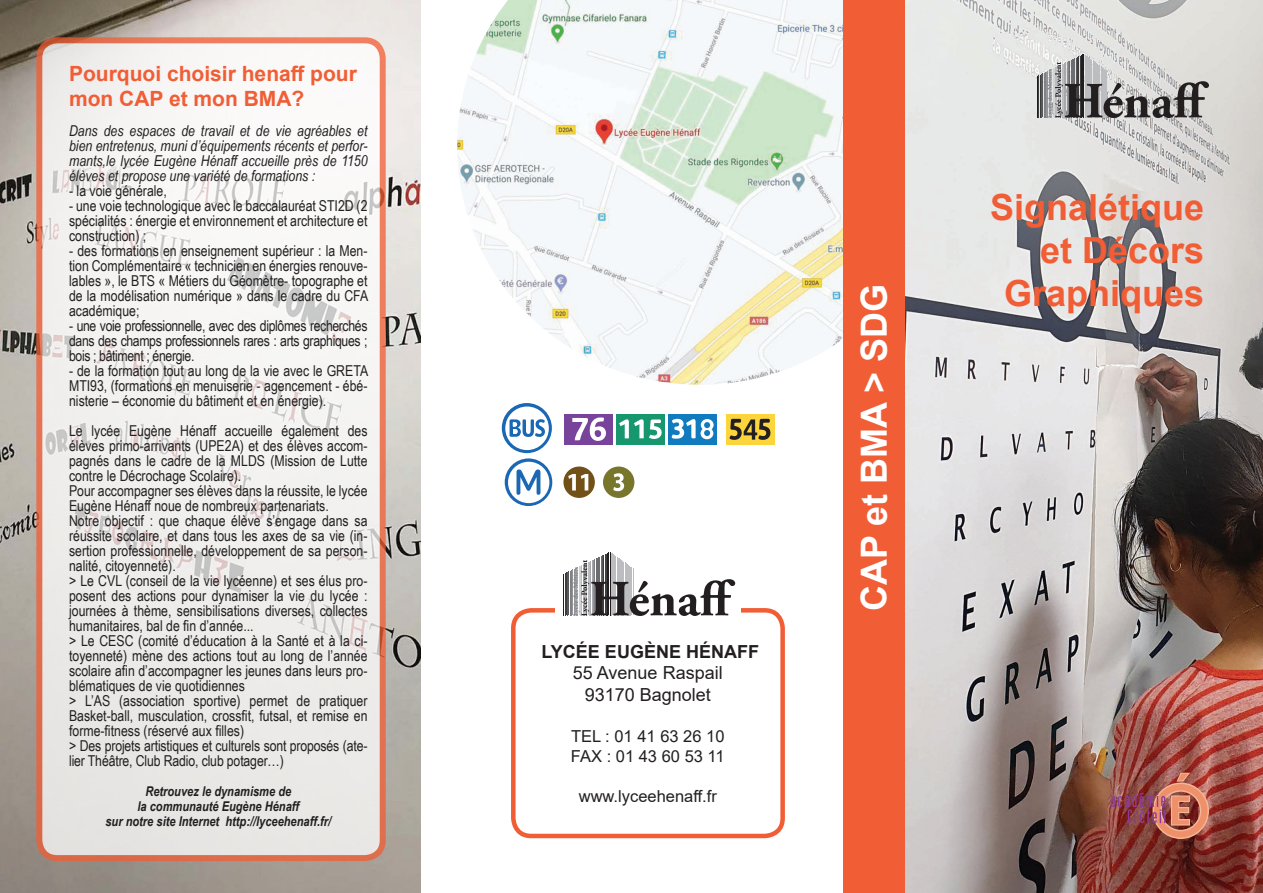
<style>
.page{position:relative;width:1263px;height:893px;background:#fff}
.page>*{position:absolute;margin:0;border:0;box-sizing:border-box;transform-origin:0 0}
.t1{font:700 36px/43.2px "Arial";color:#f15d34;text-align:right}
.t2{font:700 36px "Arial";color:#fff}
.t3{font:700 21px/25.2px "Arial";color:#f15d34}
.t4{font:18px/21.6px "Arial";color:#231f20;text-align:center}
.t5{font:700 18px "Arial";color:#231f20}
.t6{font:16.5px/19.8px "Arial";color:#231f20}
.t7{font:15px/15px "Arial Narrow";color:#231f20;text-align:justify}
.t8{font:italic 15px/15px "Arial Narrow";color:#231f20;text-align:justify}
.t9{font:italic 700 13.5px/15px "Arial Narrow";color:#231f20;text-align:center}
</style>
<div class="page">
<img style="left:457px;top:0;width:386px;height:385px">
<div style="left:564px;top:414px;width:49px;height:30px;background:#78439a"></div>
<svg style="left:572px;top:417px;width:34px;height:24px"></svg>
<div style="left:616px;top:414px;width:48px;height:30px;background:#17976d"></div>
<div style="left:669px;top:414px;width:48px;height:30px;background:#117bbf"></div>
<svg style="left:619px;top:419px;width:43px;height:20px"></svg>
<svg style="left:671px;top:418px;width:43px;height:21px"></svg>
<div style="left:726px;top:414px;width:48px;height:30px;background:#fcd53d"></div>
<svg style="left:729px;top:419px;width:42px;height:21px"></svg>
<svg style="left:563px;top:466px;width:32px;height:32px"></svg>
<svg style="left:568px;top:474px;width:20px;height:16px"></svg>
<div style="left:603px;top:466px;width:31px;height:32px;background:#77762b;border-radius:50%"></div>
<svg style="left:613px;top:473px;width:11px;height:18px"></svg>
<svg style="left:502px;top:403px;width:50px;height:103px"></svg>
<img style="left:0;top:0;width:421px;height:893px">
<img style="left:905px;top:0;width:358px;height:893px">
<svg style="left:39px;top:40px;width:344px;height:818px;fill:#f0efee"></svg>
<div style="left:36px;top:37px;width:350px;height:824px;border:6px solid #f15d34;border-radius:18px"></div>
<div style="left:843px;top:0;width:62px;height:893px;background:#f15d34"></div>
<div style="left:511px;top:608px;width:274px;height:230px;border:4px solid #f15d34;border-radius:18px"></div>
<hr style="left:1094px;top:61px;width:1px;height:56px;background:#bcbdc0">
<hr style="left:1093px;top:61px;width:1px;height:56px;background:#bcbdc0">
<hr style="left:1092px;top:60px;width:1px;height:57px;background:#bcbdc0">
<hr style="left:1090px;top:59px;width:1px;height:58px;background:#bcbdc0">
<hr style="left:1089px;top:58px;width:1px;height:59px;background:#bcbdc0">
<hr style="left:1088px;top:57px;width:1px;height:60px;background:#bcbdc0">
<hr style="left:1087px;top:56px;width:1px;height:61px;background:#bcbdc0">
<hr style="left:1086px;top:56px;width:1px;height:61px;background:#bcbdc0">
<hr style="left:1085px;top:55px;width:1px;height:62px;background:#bcbdc0">
<hr style="left:1084px;top:54px;width:1px;height:63px;background:#231f20">
<hr style="left:1082px;top:55px;width:1px;height:62px;background:#231f20">
<hr style="left:1081px;top:55px;width:1px;height:62px;background:#231f20">
<hr style="left:1080px;top:56px;width:1px;height:61px;background:#3e3e3f">
<hr style="left:1078px;top:56px;width:1px;height:61px;background:#3e3e3f">
<hr style="left:1077px;top:57px;width:1px;height:60px;background:#3e3e3f">
<hr style="left:1076px;top:58px;width:1px;height:59px;background:#57585a">
<hr style="left:1075px;top:58px;width:1px;height:59px;background:#6c6d70">
<hr style="left:1073px;top:59px;width:1px;height:58px;background:#6c6d70">
<hr style="left:1072px;top:59px;width:1px;height:58px;background:#6c6d70">
<hr style="left:1071px;top:60px;width:1px;height:57px;background:#6c6d70">
<hr style="left:1069px;top:61px;width:1px;height:56px;background:#6c6d70">
<hr style="left:1068px;top:61px;width:1px;height:56px;background:#808285">
<hr style="left:1046px;top:72px;width:1px;height:45px;background:#939598">
<hr style="left:1045px;top:72px;width:1px;height:45px;background:#808285">
<hr style="left:1044px;top:73px;width:1px;height:44px;background:#808285">
<hr style="left:1042px;top:73px;width:1px;height:44px;background:#57585a">
<hr style="left:1041px;top:74px;width:1px;height:43px;background:#57585a">
<hr style="left:1040px;top:75px;width:1px;height:42px;background:#3e3e3f">
<hr style="left:1039px;top:75px;width:1px;height:42px;background:#3e3e3f">
<hr style="left:1037px;top:76px;width:1px;height:41px;background:#231f20">
<svg style="left:1047px;top:62px;width:162px;height:56px;background:#9f9e9e"></svg>
<img style="left:1111px;top:773px;width:99px;height:67px">
<div style="left:555px;top:552px;width:186px;height:76px;background:#fff"></div>
<hr style="left:620px;top:559px;width:1px;height:56px;background:#bcbdc0">
<hr style="left:619px;top:558px;width:1px;height:57px;background:#bcbdc0">
<hr style="left:618px;top:558px;width:1px;height:57px;background:#bcbdc0">
<hr style="left:617px;top:557px;width:1px;height:58px;background:#bcbdc0">
<hr style="left:616px;top:556px;width:1px;height:59px;background:#bcbdc0">
<hr style="left:614px;top:555px;width:1px;height:60px;background:#bcbdc0">
<hr style="left:613px;top:554px;width:1px;height:61px;background:#bcbdc0">
<hr style="left:612px;top:554px;width:1px;height:61px;background:#bcbdc0">
<hr style="left:611px;top:553px;width:1px;height:62px;background:#bcbdc0">
<hr style="left:610px;top:552px;width:1px;height:63px;background:#231f20">
<hr style="left:609px;top:553px;width:1px;height:62px;background:#231f20">
<hr style="left:607px;top:553px;width:1px;height:62px;background:#231f20">
<hr style="left:606px;top:554px;width:1px;height:61px;background:#3e3e3f">
<hr style="left:605px;top:554px;width:1px;height:61px;background:#3e3e3f">
<hr style="left:603px;top:555px;width:1px;height:60px;background:#3e3e3f">
<hr style="left:602px;top:556px;width:1px;height:59px;background:#57585a">
<hr style="left:601px;top:556px;width:1px;height:59px;background:#6c6d70">
<hr style="left:600px;top:557px;width:1px;height:58px;background:#6c6d70">
<hr style="left:598px;top:557px;width:1px;height:58px;background:#6c6d70">
<hr style="left:597px;top:558px;width:1px;height:57px;background:#6c6d70">
<hr style="left:596px;top:559px;width:1px;height:56px;background:#6c6d70">
<hr style="left:594px;top:559px;width:1px;height:56px;background:#808285">
<hr style="left:571px;top:570px;width:1px;height:45px;background:#808285">
<hr style="left:570px;top:571px;width:1px;height:44px;background:#808285">
<hr style="left:569px;top:571px;width:1px;height:44px;background:#57585a">
<hr style="left:567px;top:572px;width:1px;height:43px;background:#57585a">
<hr style="left:566px;top:573px;width:1px;height:42px;background:#3e3e3f">
<hr style="left:565px;top:573px;width:1px;height:42px;background:#3e3e3f">
<hr style="left:563px;top:574px;width:1px;height:41px;background:#231f20">
<svg style="left:573px;top:560px;width:162px;height:56px"></svg>
<h2 class="t3" style="left:69px;top:61px;width:289px">Pourquoi choisir henaff pour mon CAP et mon BMA?</h2>
<p class="t8" style="left:69px;top:123px;width:300px">Dans des espaces de travail et de vie agréables et bien entretenus, muni d’équipements récents et perfor&shy;mants,le lycée Eugène Hénaff accueille près de 1150 élèves et propose une variété de formations :</p>
<p class="t7" style="left:69px;top:183px;width:99px">- la voie générale,</p>
<p class="t7" style="left:69px;top:198px;width:300px">- une voie technologique avec le baccalauréat STI2D (2 spécialités : énergie et environnement et architecture et construction) ;</p>
<p class="t7" style="left:69px;top:243px;width:301px">- des formations en enseignement supérieur : la Men&shy;tion Complémentaire « technicien en énergies renouve&shy;lables », le BTS « Métiers du Géomètre- topographe et de la modélisation numérique » dans le cadre du CFA académique;</p>
<p class="t7" style="left:69px;top:318px;width:300px">- une voie professionnelle, avec des diplômes recherchés dans des champs professionnels rares : arts graphiques ; bois ; bâtiment ; énergie.</p>
<p class="t7" style="left:69px;top:363px;width:301px">- de la formation tout au long de la vie avec le GRETA MTI93, (formations en menuiserie - agencement - ébé&shy;nisterie – économie du bâtiment et en énergie).</p>
<p class="t7" style="left:69px;top:423px;width:300px;text-align:left">Le lycée Eugène Hénaff accueille également des élèves primo-arrivants (UPE2A) et des élèves accom&shy;pagnés dans le cadre de la MLDS (Mission de Lutte contre le Décrochage Scolaire).<br>Pour accompagner ses élèves dans la réussite, le lycée Eugène Hénaff noue de nombreux partenariats.<br>Notre objectif : que chaque élève s’engage dans sa réussite scolaire, et dans tous les axes de sa vie (in&shy;sertion professionnelle, développement de sa person&shy;nalité, citoyenneté).<br>&gt; Le CVL (conseil de la vie lycéenne) et ses élus pro&shy;posent des actions pour dynamiser la vie du lycée : journées à thème, sensibilisations diverses, collectes humanitaires, bal de fin d’année...<br>&gt; Le CESC (comité d’éducation à la Santé et à la ci&shy;toyenneté) mène des actions tout au long de l’année scolaire afin d’accompagner les jeunes dans leurs pro&shy;blématiques de vie quotidiennes<br>&gt; L’AS (association sportive) permet de pratiquer Basket-ball, musculation, crossfit, futsal, et remise en forme-fitness (réservé aux filles)<br>&gt; Des projets artistiques et culturels sont proposés (ate&shy;lier Théâtre, Club Radio, club potager…)</p>
<p class="t9" style="left:105px;top:783px;width:227px">Retrouvez le dynamisme de<br>la communauté Eugène Hénaff<br>sur notre site Internet http://lyceehenaff.fr/</p>
<p class="t5" style="left:542px;top:639px;width:219px">LYCÉE EUGÈNE HÉNAFF</p>
<p class="t4" style="left:573px;top:662px;width:151px">55 Avenue Raspail<br>93170 Bagnolet</p>
<p class="t6" style="left:571px;top:726px;width:155px">TEL : 01 41 63 26 10<br>FAX : 01 43 60 53 11</p>
<p class="t6" style="left:579px;top:786px;width:140px">www.lyceehenaff.fr</p>
<h1 class="t2" style="left:849px;top:611px;width:329px;rotate:-90deg">CAP et BMA &gt; SDG</h1>
<h1 class="t1" style="left:990px;top:186px;width:216px">Signalétique et Décors<br>Graphiques</h1>
</div>
